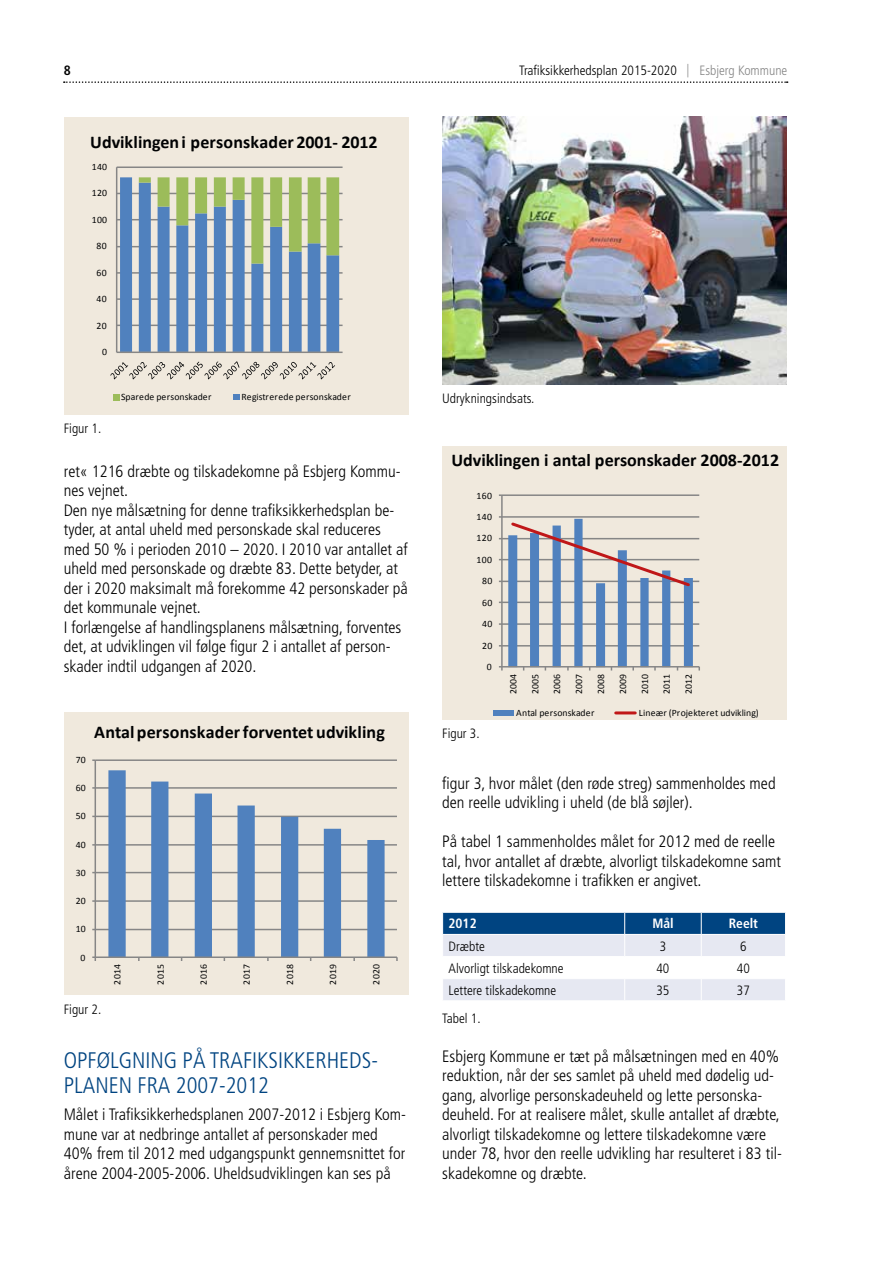
<style>
.page{position:relative;width:893px;height:1263px;background:#fff}
.page>*{position:absolute;margin:0;border:0;box-sizing:border-box;transform-origin:0 0}
.t1{font:300 condensed 22.5px/25.5px "Frutiger";color:#004481}
.t2{font:700 18px "Calibri";color:#010203}
.t3{font:300 condensed 16.5px/19.5px "Frutiger";color:#000}
.t4{font:300 condensed 13.5px "Frutiger";color:#000}
.t5{font:700 condensed 13.5px "Frutiger";color:#fff}
.t6{font:700 condensed 13.5px "Frutiger";color:#000}
.t7{font:9.75px "Calibri";letter-spacing:.03em;color:#010203}
.t8{font:9.75px "Calibri";color:#010203}
.s1{color:#878787}
</style>
<div class="page">
<svg style="left:64px;top:81px;width:724px;height:2px"></svg>
<svg style="left:442px;top:912px;width:344px;height:88px"></svg>
<hr style="left:442px;top:934px;width:183px;height:1px;background:#fff">
<hr style="left:625px;top:934px;width:76px;height:1px;background:#fff">
<hr style="left:701px;top:934px;width:85px;height:1px;background:#fff">
<div style="left:64px;top:712px;width:344px;height:283px;background:#f0e9dd"></div>
<hr style="left:95px;top:759px;width:302px;height:2px;background:#868686">
<hr style="left:95px;top:787px;width:302px;height:2px;background:#868686">
<hr style="left:95px;top:816px;width:302px;height:1px;background:#868686">
<hr style="left:95px;top:844px;width:302px;height:2px;background:#868686">
<hr style="left:95px;top:872px;width:302px;height:1px;background:#868686">
<hr style="left:95px;top:900px;width:302px;height:2px;background:#868686">
<hr style="left:95px;top:929px;width:302px;height:1px;background:#868686">
<svg style="left:108px;top:770px;width:277px;height:186px"></svg>
<hr style="left:95px;top:760px;width:1px;height:197px;background:#868686">
<hr style="left:95px;top:956px;width:302px;height:2px;background:#868686">
<svg style="left:92px;top:956px;width:4px;height:5px"></svg>
<div style="left:442px;top:446px;width:345px;height:274px;background:#f0e9dd"></div>
<hr style="left:502px;top:494px;width:197px;height:2px;background:#868686">
<hr style="left:501px;top:495px;width:2px;height:172px;background:#868686">
<svg style="left:499px;top:516px;width:201px;height:154px"></svg>
<div style="left:493px;top:710px;width:20px;height:6px;background:#5081be"></div>
<hr style="left:616px;top:711px;width:19px;height:3px;background:#c01718">
<img style="left:442px;top:117px;width:345px;height:268px">
<div style="left:64px;top:117px;width:344px;height:298px;background:#f0e9dd"></div>
<hr style="left:117px;top:166px;width:226px;height:2px;background:#868686">
<hr style="left:117px;top:193px;width:226px;height:1px;background:#868686">
<hr style="left:117px;top:219px;width:226px;height:1px;background:#868686">
<hr style="left:117px;top:246px;width:226px;height:1px;background:#868686">
<hr style="left:117px;top:272px;width:226px;height:2px;background:#868686">
<hr style="left:117px;top:298px;width:226px;height:2px;background:#868686">
<hr style="left:117px;top:325px;width:226px;height:1px;background:#868686">
<svg style="left:120px;top:177px;width:219px;height:175px"></svg>
<hr style="left:116px;top:167px;width:1px;height:185px;background:#868686">
<hr style="left:117px;top:352px;width:226px;height:1px;background:#868686">
<svg style="left:110px;top:361px;width:225px;height:18px"></svg>
<div style="left:113px;top:394px;width:7px;height:7px;background:#9cbc5a"></div>
<div style="left:233px;top:394px;width:7px;height:6px;background:#5081be"></div>
<p class="t6" style="left:64px;top:63px;width:9px">8</p>
<p class="t4" style="left:519px;top:63px;width:270px">Trafiksikkerhedsplan 2015-2020 <span class="s1">| Esbjerg Kommune</span></p>
<p class="t2" style="left:90px;top:131px;width:289px">Udviklingeni personskader 2001- 2012</p>
<p class="t7" style="left:92px;top:161px;width:17px">140</p>
<p class="t7" style="left:92px;top:187px;width:17px">120</p>
<p class="t7" style="left:92px;top:214px;width:17px">100</p>
<p class="t7" style="left:97px;top:240px;width:12px">80</p>
<p class="t7" style="left:97px;top:267px;width:12px">60</p>
<p class="t7" style="left:97px;top:293px;width:12px">40</p>
<p class="t7" style="left:97px;top:319px;width:12px">20</p>
<p class="t7" style="left:102px;top:346px;width:6px">0</p>
<p class="t4" style="left:64px;top:421px;width:39px">Figur 1.</p>
<p class="t7" style="left:121px;top:391px;width:92px">Sparede personskader</p>
<p class="t7" style="left:242px;top:391px;width:111px">Registrerede personskader</p>
<p class="t3" style="left:64px;top:462px;width:346px">ret« 1216 dræbte og tilskadekomne på Esbjerg Kommu&shy;nes vejnet.<br>Den nye målsætning for denne trafiksikkerhedsplan be&shy;tyder, at antal uheld med personskade skal reduceres med 50 % i perioden 2010 – 2020. I 2010 var antallet af uheld med personskade og dræbte 83. Dette betyder, at der i 2020 maksimalt må forekomme 42 personskader på det kommunale vejnet.<br>I forlængelse af handlingsplanens målsætning, forventes det, at udviklingen vil følge figur 2 i antallet af person&shy;skader indtil udgangen af 2020.</p>
<p class="t7" style="left:76px;top:754px;width:12px">70</p>
<p class="t7" style="left:76px;top:782px;width:12px">60</p>
<p class="t7" style="left:76px;top:810px;width:12px">50</p>
<p class="t7" style="left:76px;top:838px;width:12px">40</p>
<p class="t7" style="left:76px;top:867px;width:12px">30</p>
<p class="t7" style="left:76px;top:895px;width:12px">20</p>
<p class="t7" style="left:76px;top:923px;width:12px">10</p>
<p class="t7" style="left:81px;top:951px;width:6px">0</p>
<p class="t2" style="left:94px;top:721px;width:292px">Antalpersonskaderforventet udvikling</p>
<p class="t7" style="left:111px;top:985px;width:22px;rotate:-90deg">2014</p>
<p class="t7" style="left:154px;top:985px;width:22px;rotate:-90deg">2015</p>
<p class="t7" style="left:198px;top:985px;width:22px;rotate:-90deg">2016</p>
<p class="t7" style="left:241px;top:985px;width:22px;rotate:-90deg">2017</p>
<p class="t7" style="left:284px;top:985px;width:22px;rotate:-90deg">2018</p>
<p class="t7" style="left:327px;top:985px;width:22px;rotate:-90deg">2019</p>
<p class="t7" style="left:370px;top:985px;width:22px;rotate:-90deg">2020</p>
<p class="t4" style="left:64px;top:1001px;width:39px">Figur 2.</p>
<h1 class="t1" style="left:64px;top:1048px;width:316px">OPFØLGNING PÅ TRAFIKSIKKERHEDS-<br>PLANEN FRA 2007-2012</h1>
<p class="t3" style="left:64px;top:1105px;width:344px">Målet i Trafiksikkerhedsplanen 2007-2012 i Esbjerg Kom&shy;mune var at nedbringe antallet af personskader med 40% frem til 2012 med udgangspunkt gennemsnittet for årene 2004-2005-2006. Uheldsudviklingen kan ses på</p>
<p class="t4" style="left:442px;top:391px;width:94px">Udrykningsindsats.</p>
<p class="t2" style="left:451px;top:449px;width:329px">Udviklingen i antal personskader 2008-2012</p>
<p class="t7" style="left:477px;top:489px;width:17px">160</p>
<p class="t7" style="left:477px;top:511px;width:17px">140</p>
<p class="t7" style="left:477px;top:532px;width:17px">120</p>
<p class="t7" style="left:477px;top:554px;width:17px">100</p>
<p class="t7" style="left:482px;top:575px;width:12px">80</p>
<p class="t7" style="left:482px;top:596px;width:12px">60</p>
<p class="t7" style="left:482px;top:618px;width:12px">40</p>
<p class="t7" style="left:482px;top:639px;width:12px">20</p>
<p class="t7" style="left:487px;top:661px;width:6px">0</p>
<p class="t4" style="left:442px;top:726px;width:39px">Figur 3.</p>
<p class="t7" style="left:507px;top:694px;width:22px;rotate:-90deg">2004</p>
<p class="t7" style="left:529px;top:694px;width:22px;rotate:-90deg">2005</p>
<p class="t7" style="left:551px;top:694px;width:22px;rotate:-90deg">2006</p>
<p class="t7" style="left:573px;top:694px;width:22px;rotate:-90deg">2007</p>
<p class="t7" style="left:595px;top:694px;width:22px;rotate:-90deg">2008</p>
<p class="t7" style="left:617px;top:694px;width:22px;rotate:-90deg">2009</p>
<p class="t7" style="left:639px;top:694px;width:22px;rotate:-90deg">2010</p>
<p class="t7" style="left:661px;top:694px;width:22px;rotate:-90deg">2011</p>
<p class="t7" style="left:683px;top:694px;width:22px;rotate:-90deg">2012</p>
<p class="t7" style="left:516px;top:707px;width:80px">Antal personskader</p>
<p class="t8" style="left:639px;top:707px;width:122px">Lineær (Projekteret udvikling)</p>
<p class="t3" style="left:442px;top:774px;width:335px">figur 3, hvor målet (den røde streg) sammenholdes med den reelle udvikling i uheld (de blå søjler).</p>
<p class="t3" style="left:442px;top:832px;width:340px">På tabel 1 sammenholdes målet for 2012 med de reelle tal, hvor antallet af dræbte, alvorligt tilskadekomne samt lettere tilskadekomne i trafikken er angivet.</p>
<p class="t5" style="left:449px;top:916px;width:30px">2012</p>
<p class="t5" style="left:652px;top:916px;width:23px">Mål</p>
<p class="t5" style="left:729px;top:916px;width:31px">Reelt</p>
<p class="t4" style="left:449px;top:938px;width:38px">Dræbte</p>
<p class="t4" style="left:660px;top:938px;width:8px">3</p>
<p class="t4" style="left:740px;top:938px;width:8px">6</p>
<p class="t4" style="left:449px;top:960px;width:116px">Alvorligt tilskadekomne</p>
<p class="t4" style="left:656px;top:960px;width:14px">40</p>
<p class="t4" style="left:737px;top:960px;width:14px">40</p>
<p class="t4" style="left:449px;top:982px;width:109px">Lettere tilskadekomne</p>
<p class="t4" style="left:656px;top:982px;width:14px">35</p>
<p class="t4" style="left:737px;top:982px;width:14px">37</p>
<p class="t4" style="left:442px;top:1010px;width:40px">Tabel 1.</p>
<p class="t3" style="left:442px;top:1047px;width:341px">Esbjerg Kommune er tæt på målsætningen med en 40% reduktion, når der ses samlet på uheld med dødelig ud&shy;gang, alvorlige personskadeuheld og lette personska&shy;deuheld. For at realisere målet, skulle antallet af dræbte, alvorligt tilskadekomne og lettere tilskadekomne være under 78, hvor den reelle udvikling har resulteret i 83 til&shy;skadekomne og dræbte.</p>
</div>
